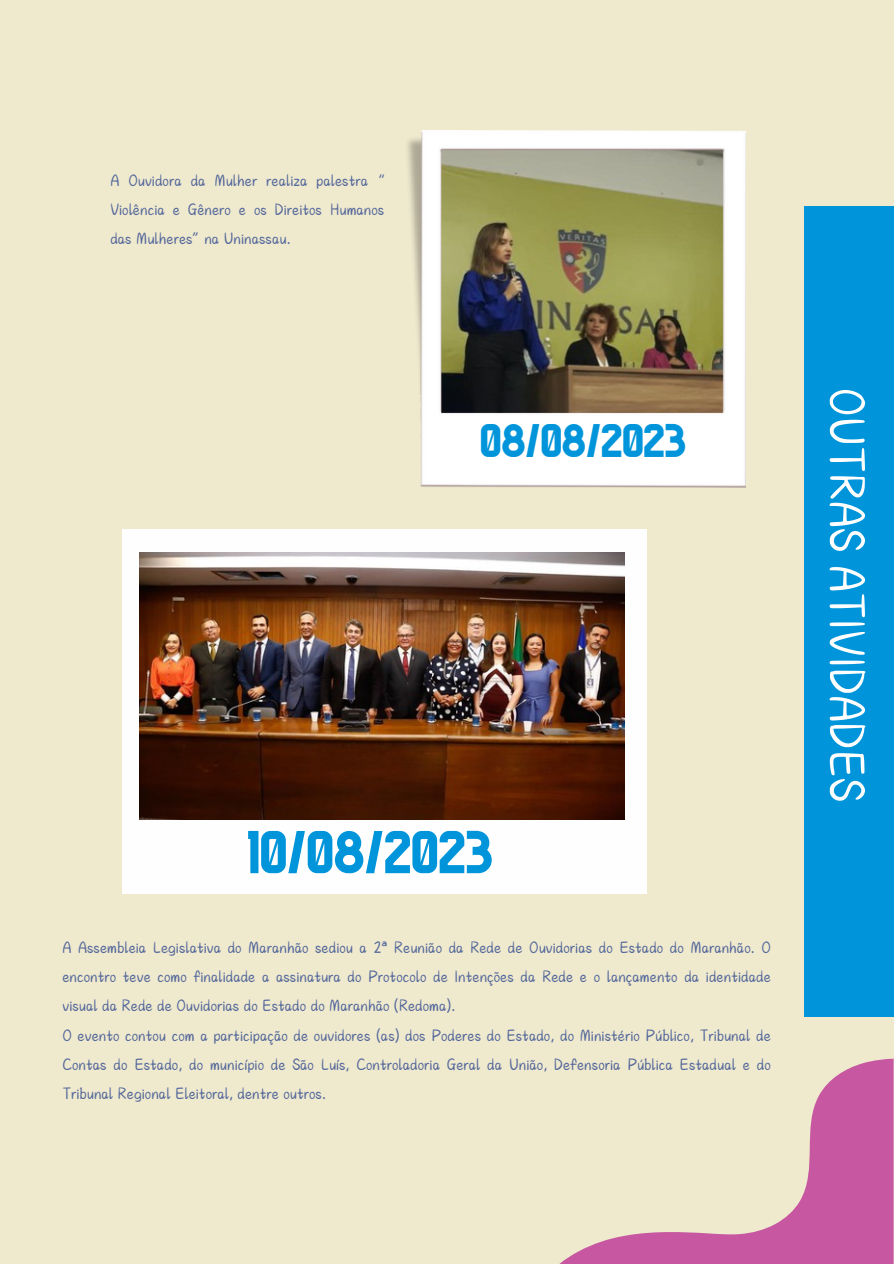
<style>
.page{position:relative;width:894px;height:1264px;background:#fff}
.page>*{position:absolute;margin:0;border:0;box-sizing:border-box;transform-origin:0 0}
.t1{font:55.8px "Organic";color:#0095da}
.t2{font:54.6px "Canva Milk Ttea";color:#fefefe}
.t3{font:43.5px "Organic";color:#0095da}
.t4{font:18px/29.2px "Canva Milk Ttea";color:#53679a;text-align:justify}
</style>
<div class="page">
<div style="left:0;top:0;width:893px;height:1263px;background:#efe9ce"></div>
<svg style="left:561px;top:1058px;width:332px;height:205px"></svg>
<div style="left:804px;top:206px;width:89px;height:810px;background:#0095da"></div>
<img style="left:407px;top:131px;width:338px;height:356px">
<div style="left:122px;top:529px;width:524px;height:364px;background:#fefefe"></div>
<img style="left:139px;top:552px;width:485px;height:267px">
<p class="t4" style="left:110px;top:165px;width:275px">A Ouvidora da Mulher realiza palestra “ Violência e Gênero e os Direitos Humanos das Mulheres” na Uninassau.</p>
<h1 class="t3" style="left:481px;top:424px;width:207px">08/08/2023</h1>
<h1 class="t1" style="left:248px;top:831px;width:247px">10/08/2023</h1>
<p class="t4" style="left:62px;top:931px;width:709px">A Assembleia Legislativa do Maranhão sediou a 2ª Reunião da Rede de Ouvidorias do Estado do Maranhão. O encontro teve como finalidade a assinatura do Protocolo de Intenções da Rede e o lançamento da identidade visual da Rede de Ouvidorias do Estado do Maranhão (Redoma).</p>
<p class="t4" style="left:62px;top:1019px;width:709px">O evento contou com a participação de ouvidores (as) dos Poderes do Estado, do Ministério Público, Tribunal de Contas do Estado, do município de São Luís, Controladoria Geral da União, Defensoria Pública Estadual e do Tribunal Regional Eleitoral, dentre outros.</p>
<p class="t2" style="left:880px;top:388px;width:415px;rotate:90deg">OUTRAS ATIVIDADES</p>
</div>
